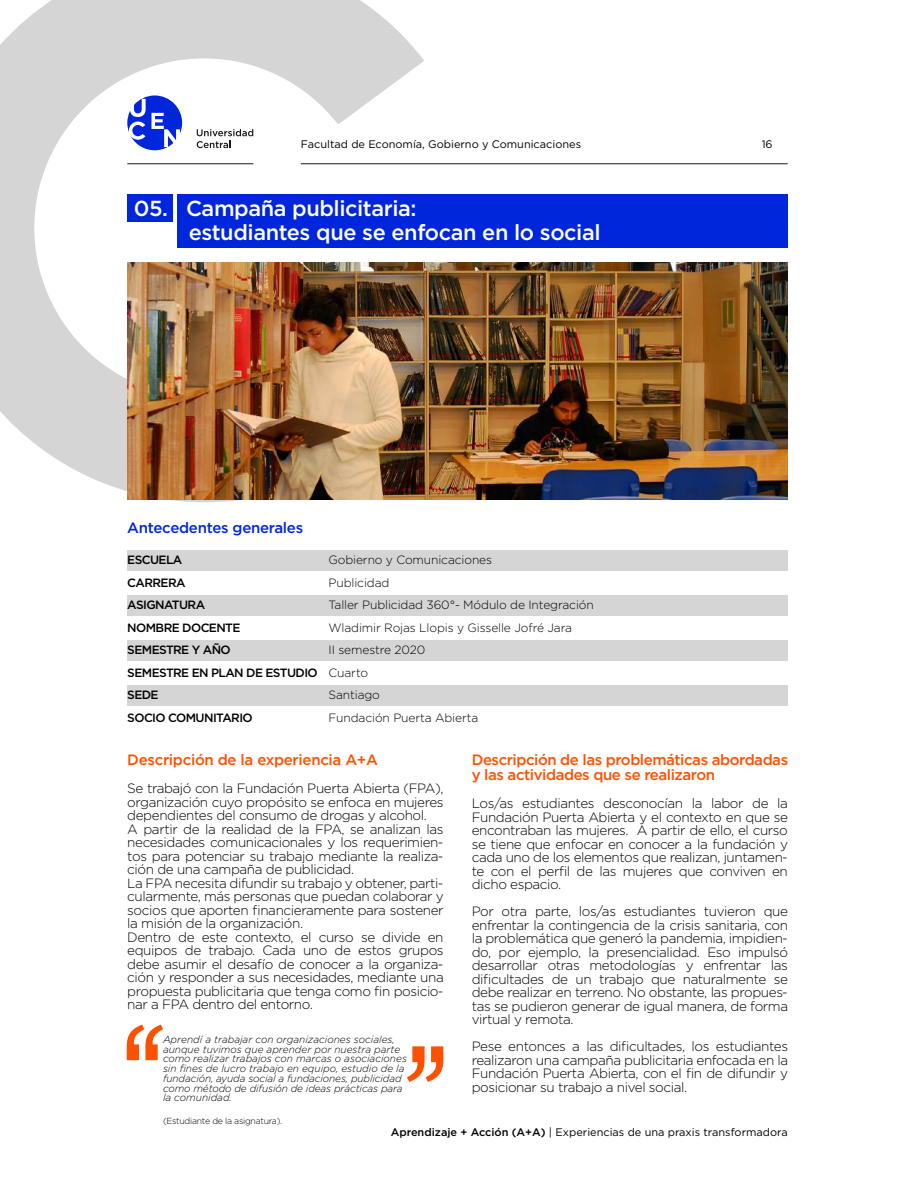
<style>
.page{position:relative;width:915px;height:1191px;background:#fff}
.page>*{position:absolute;margin:0;border:0;box-sizing:border-box;transform-origin:0 0}
.t1{font:500 21.75px/23.9px "Gotham";letter-spacing:-.02em;color:#fff}
.t2{font:500 15px/15px "Gotham";letter-spacing:-.03em;color:#ff5000}
.t3{font:500 15px "Gotham";letter-spacing:-.02em;color:#0026dd}
.t4{font:300 13.5px/13.5px "Gotham";letter-spacing:-.03em;color:#000;text-align:justify}
.t5{font:300 12px/22.5px "Gotham";letter-spacing:-.01em;color:#000}
.t6{font:500 12px/22.5px "Gotham";letter-spacing:-.05em;color:#000}
.t7{font:10.95px "Gotham";color:#000}
.t8{font:italic 300 10.2px/9.8px "Gotham";color:#000}
.t9{font:300 8.85px "Gotham";letter-spacing:-.03em;color:#000}
.s1{font-weight:500}
</style>
<div class="page">
<svg style="left:0;top:0;width:429px;height:502px"></svg>
<div style="left:177px;top:194px;width:610px;height:53px;background:#0026dc"></div>
<div style="left:127px;top:194px;width:45px;height:28px;background:#0026dc"></div>
<div style="left:127px;top:550px;width:660px;height:21px;background:#d5d5d5"></div>
<div style="left:127px;top:595px;width:660px;height:20px;background:#d5d5d5"></div>
<div style="left:127px;top:640px;width:660px;height:20px;background:#d5d5d5"></div>
<div style="left:127px;top:685px;width:660px;height:20px;background:#d5d5d5"></div>
<svg style="left:127px;top:1024px;width:316px;height:58px"></svg>
<img style="left:127px;top:262px;width:660px;height:237px">
<svg style="left:197px;top:129px;width:56px;height:19px"></svg>
<svg style="left:127px;top:95px;width:55px;height:55px"></svg>
<hr style="left:301px;top:163px;width:486px;height:1px;background:#1a1718">
<hr style="left:127px;top:163px;width:126px;height:1px;background:#1a1718">
<p class="t7" style="left:301px;top:137px;width:281px">Facultad de Economía, Gobierno y Comunicaciones</p>
<p class="t7" style="left:761px;top:137px;width:12px">16</p>
<h1 class="t1" style="left:189px;top:196px;width:413px;text-indent:-55px">05. Campaña publicitaria:<br>estudiantes que se enfocan en lo social</h1>
<p class="t3" style="left:127px;top:518px;width:177px">Antecedentes generales</p>
<p class="t6" style="left:127px;top:548px;width:192px">ESCUELA<br>CARRERA<br>ASIGNATURA<br>NOMBRE DOCENTE<br>SEMESTRE Y AÑO<br>SEMESTRE EN PLAN DE ESTUDIO<br>SEDE<br>SOCIO COMUNITARIO</p>
<p class="t5" style="left:328px;top:548px;width:267px">Gobierno y Comunicaciones<br>Publicidad<br>Taller Publicidad 360°- Módulo de Integración<br>Wladimir Rojas Llopis y Gisselle Jofré Jara<br>II semestre 2020<br>Cuarto<br>Santiago<br>Fundación Puerta Abierta</p>
<p class="t2" style="left:127px;top:752px;width:252px">Descripción de la experiencia A+A</p>
<p class="t4" style="left:127px;top:781px;width:318px;text-align:left">Se trabajó con la Fundación Puerta Abierta (FPA), organización cuyo propósito se enfoca en mujeres dependientes del consumo de drogas y alcohol.<br>A partir de la realidad de la FPA, se analizan las necesidades comunicacionales y los requerimien&shy;tos para potenciar su trabajo mediante la realiza&shy;ción de una campaña de publicidad.<br>La FPA necesita difundir su trabajo y obtener, parti&shy;cularmente, más personas que puedan colaborar y socios que aporten financieramente para sostener la misión de la organización.<br>Dentro de este contexto, el curso se divide en equipos de trabajo. Cada uno de estos grupos debe asumir el desafío de conocer a la organiza&shy;ción y responder a sus necesidades, mediante una propuesta publicitaria que tenga como fin posicio&shy;nar a FPA dentro del entorno.</p>
<p class="t2" style="left:471px;top:752px;width:318px">Descripción de las problemáticas abordadas y las actividades que se realizaron</p>
<p class="t4" style="left:471px;top:796px;width:318px">Los/as estudiantes desconocían la labor de la Fundación Puerta Abierta y el contexto en que se encontraban las mujeres. A partir de ello, el curso se tiene que enfocar en conocer a la fundación y cada uno de los elementos que realizan, juntamen&shy;te con el perfil de las mujeres que conviven en dicho espacio.</p>
<p class="t4" style="left:471px;top:904px;width:318px">Por otra parte, los/as estudiantes tuvieron que enfrentar la contingencia de la crisis sanitaria, con la problemática que generó la pandemia, impidien&shy;do, por ejemplo, la presencialidad. Eso impulsó desarrollar otras metodologías y enfrentar las dificultades de un trabajo que naturalmente se debe realizar en terreno. No obstante, las propues&shy;tas se pudieron generar de igual manera, de forma virtual y remota.</p>
<p class="t4" style="left:471px;top:1039px;width:318px">Pese entonces a las dificultades, los estudiantes realizaron una campaña publicitaria enfocada en la Fundación Puerta Abierta, con el fin de difundir y posicionar su trabajo a nivel social.</p>
<p class="t8" style="left:163px;top:1034px;width:245px">Aprendí a trabajar con organizaciones sociales, aunque tuvimos que aprender por nuestra parte como realizar trabajos con marcas o asociaciones sin fines de lucro trabajo en equipo, estudio de la fundación, ayuda social a fundaciones, publicidad como método de difusión de ideas prácticas para la comunidad.</p>
<p class="t9" style="left:163px;top:1115px;width:121px">(Estudiante de la asignatura).</p>
<p class="t7" style="left:390px;top:1125px;width:398px"><span class="s1">Aprendizaje + Acción (A+A)</span> | Experiencias de una praxis transformadora</p>
</div>
